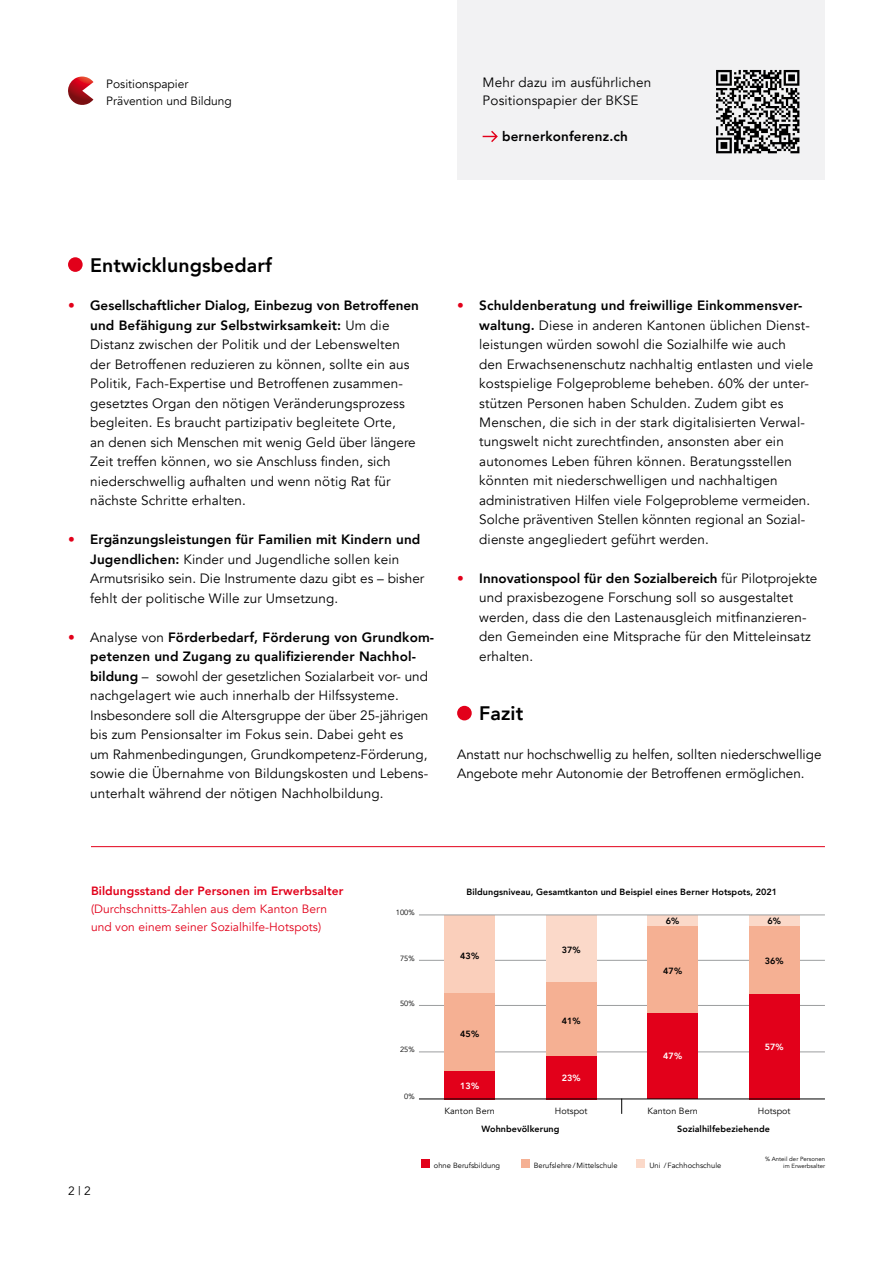
<style>
.page{position:relative;width:893px;height:1263px;background:#fff}
.page>*{position:absolute;margin:0;border:0;box-sizing:border-box;transform-origin:0 0}
.t1{font:800 19.5px "Avenir";letter-spacing:.005em;color:#000}
.t2{font:13.5px/19.5px "Avenir";letter-spacing:.01em;color:#000}
.t3{font:800 13.5px "Avenir";letter-spacing:.01em;color:#000}
.t4{font:12px/18px "Avenir";letter-spacing:.005em;color:#e2001a}
.t5{font:12px/16.5px "Avenir";color:#000}
.t6{font:800 12px "Avenir";letter-spacing:.005em;color:#e2001a}
.t7{font:800 9px "Avenir";letter-spacing:.005em;color:#000}
.t8{font:9px "Avenir";letter-spacing:.005em;color:#000}
.t9{font:800 9px "Avenir";letter-spacing:.005em;color:#fff}
.t10{font:7.5px "Avenir";letter-spacing:.005em;color:#000}
.t11{font:6px/7.5px "Avenir";letter-spacing:.005em;color:#000;text-align:right}
.s1{color:#e2001a}
.s2{font-weight:800}
</style>
<div class="page">
<div style="left:68px;top:257px;width:15px;height:15px;background:#e2001a;border-radius:50%"></div>
<div style="left:457px;top:706px;width:15px;height:14px;background:#e2001a;border-radius:50%"></div>
<svg style="left:68px;top:77px;width:25px;height:28px"></svg>
<hr style="left:91px;top:846px;width:734px;height:1px;background:#e2001a">
<div style="left:457px;top:0;width:368px;height:179px;background:#f2f2f3"></div>
<svg style="left:716px;top:70px;width:83px;height:83px"></svg>
<svg style="left:483px;top:131px;width:15px;height:11px"></svg>
<div style="left:521px;top:1160px;width:8px;height:8px;background:#f5b093"></div>
<div style="left:637px;top:1160px;width:8px;height:8px;background:#fbd9c9"></div>
<div style="left:421px;top:1160px;width:9px;height:8px;background:#e2001a"></div>
<hr style="left:419px;top:1052px;width:406px;height:1px;background:#9c9e9f">
<hr style="left:419px;top:1005px;width:406px;height:1px;background:#9c9e9f">
<hr style="left:419px;top:960px;width:406px;height:1px;background:#9c9e9f">
<div style="left:444px;top:1071px;width:51px;height:28px;background:#e2001a"></div>
<div style="left:546px;top:1056px;width:51px;height:43px;background:#e2001a"></div>
<div style="left:647px;top:1012px;width:51px;height:87px;background:#e2001a"></div>
<div style="left:749px;top:994px;width:51px;height:105px;background:#e2001a"></div>
<div style="left:444px;top:915px;width:51px;height:78px;background:#facfbb"></div>
<div style="left:546px;top:915px;width:51px;height:67px;background:#fbd9c9"></div>
<div style="left:546px;top:982px;width:51px;height:74px;background:#f5b093"></div>
<div style="left:647px;top:915px;width:51px;height:11px;background:#fbd9c9"></div>
<div style="left:749px;top:915px;width:51px;height:11px;background:#fbd9c9"></div>
<svg style="left:621px;top:1099px;width:1px;height:15px"></svg>
<div style="left:444px;top:993px;width:51px;height:78px;background:#f5b093"></div>
<hr style="left:419px;top:915px;width:406px;height:1px;background:#9c9e9f">
<div style="left:647px;top:926px;width:51px;height:86px;background:#f5b093"></div>
<div style="left:749px;top:926px;width:51px;height:68px;background:#f5b093"></div>
<hr style="left:419px;top:1098px;width:406px;height:1px;background:#000">
<p class="t5" style="left:106px;top:76px;width:127px">Positionspapier<br>Prävention und Bildung</p>
<p class="t2" style="left:483px;top:73px;width:170px;line-height:18px">Mehr dazu im ausführlichen<br>Positionspapier der BKSE</p>
<p class="t3" style="left:502px;top:125px;width:127px">bernerkonferenz.ch</p>
<h1 class="t1" style="left:90px;top:250px;width:183px">Entwicklungsbedarf</h1>
<p class="t2" style="left:90px;top:296px;width:330px;text-indent:-22px"><span class="s1">•</span> <span class="s2">Gesellschaftlicher Dialog, Einbezug von Betroffenen und Befähigung zur Selbstwirksamkeit:</span> Um die Distanz zwischen der Politik und der Lebenswelten der Betroffenen reduzieren zu können, sollte ein aus Politik, Fach-Expertise und Betroffenen zusammen&shy;gesetztes Organ den nötigen Veränderungsprozess begleiten. Es braucht partizipativ begleitete Orte,<br>an denen sich Menschen mit wenig Geld über längere Zeit treffen können, wo sie Anschluss finden, sich niederschwellig aufhalten und wenn nötig Rat für nächste Schritte erhalten.</p>
<p class="t2" style="left:90px;top:530px;width:336px;text-indent:-22px"><span class="s1">•</span> <span class="s2">Ergänzungsleistungen für Familien mit Kindern und Jugendlichen:</span> Kinder und Jugendliche sollen kein Armutsrisiko sein. Die Instrumente dazu gibt es – bisher fehlt der politische Wille zur Umsetzung.</p>
<p class="t2" style="left:90px;top:627px;width:346px;text-indent:-22px"><span class="s1">•</span> Analyse von <span class="s2">Förderbedarf, Förderung von Grundkom&shy;petenzen und Zugang zu qualifizierender Nachhol&shy;bildung</span> – sowohl der gesetzlichen Sozialarbeit vor- und nachgelagert wie auch innerhalb der Hilfssysteme.<br>Insbesondere soll die Altersgruppe der über 25-jährigen bis zum Pensionsalter im Fokus sein. Dabei geht es<br>um Rahmenbedingungen, Grundkompetenz-Förderung, sowie die Übernahme von Bildungskosten und Lebens&shy;unterhalt während der nötigen Nachholbildung.</p>
<p class="t2" style="left:479px;top:296px;width:335px;text-indent:-22px"><span class="s1">•</span> <span class="s2">Schuldenberatung und freiwillige Einkommensver&shy;waltung.</span> Diese in anderen Kantonen üblichen Dienst&shy;leistungen würden sowohl die Sozialhilfe wie auch<br>den Erwachsenenschutz nachhaltig entlasten und viele kostspielige Folgeprobleme beheben. 60% der unter&shy;stützen Personen haben Schulden. Zudem gibt es Menschen, die sich in der stark digitalisierten Verwal&shy;tungswelt nicht zurechtfinden, ansonsten aber ein autonomes Leben führen können. Beratungsstellen könnten mit niederschwelligen und nachhaltigen administrativen Hilfen viele Folgeprobleme vermeiden.<br>Solche präventiven Stellen könnten regional an Sozial&shy;dienste angegliedert geführt werden.</p>
<p class="t2" style="left:479px;top:569px;width:340px;text-indent:-22px"><span class="s1">•</span> <span class="s2">Innovationspool für den Sozialbereich</span> für Pilotprojekte und praxisbezogene Forschung soll so ausgestaltet werden, dass die den Lastenausgleich mitfinanzieren&shy;den Gemeinden eine Mitsprache für den Mitteleinsatz erhalten.</p>
<h1 class="t1" style="left:479px;top:698px;width:46px">Fazit</h1>
<p class="t2" style="left:457px;top:744px;width:366px">Anstatt nur hochschwellig zu helfen, sollten niederschwellige<br>Angebote mehr Autonomie der Betroffenen ermöglichen.</p>
<p class="t6" style="left:91px;top:882px;width:254px">Bildungsstand der Personen im Erwerbsalter</p>
<p class="t4" style="left:91px;top:900px;width:238px">(Durchschnitts-Zahlen aus dem Kanton Bern und von einem seiner Sozialhilfe-Hotspots)</p>
<p class="t5" style="left:68px;top:1183px;width:24px">2 | 2</p>
<p class="t7" style="left:467px;top:885px;width:312px">Bildungsniveau, Gesamtkanton und Beispiel eines Berner Hotspots, 2021</p>
<p class="t10" style="left:396px;top:908px;width:20px">100%</p>
<p class="t10" style="left:400px;top:953px;width:16px">75%</p>
<p class="t7" style="left:460px;top:949px;width:20px">43%</p>
<p class="t10" style="left:400px;top:999px;width:16px">50%</p>
<p class="t10" style="left:400px;top:1045px;width:16px">25%</p>
<p class="t10" style="left:404px;top:1092px;width:12px">0%</p>
<p class="t7" style="left:460px;top:1026px;width:20px">45%</p>
<p class="t9" style="left:460px;top:1078px;width:20px">13%</p>
<p class="t7" style="left:562px;top:943px;width:20px">37%</p>
<p class="t7" style="left:562px;top:1014px;width:20px">41%</p>
<p class="t9" style="left:562px;top:1071px;width:20px">23%</p>
<p class="t7" style="left:666px;top:914px;width:15px">6%</p>
<p class="t7" style="left:767px;top:914px;width:15px">6%</p>
<p class="t7" style="left:663px;top:964px;width:20px">47%</p>
<p class="t9" style="left:663px;top:1049px;width:20px">47%</p>
<p class="t7" style="left:765px;top:954px;width:20px">36%</p>
<p class="t9" style="left:765px;top:1040px;width:20px">57%</p>
<p class="t8" style="left:444px;top:1105px;width:52px">Kanton Bern</p>
<p class="t8" style="left:555px;top:1105px;width:34px">Hotspot</p>
<p class="t8" style="left:647px;top:1105px;width:52px">Kanton Bern</p>
<p class="t8" style="left:758px;top:1105px;width:34px">Hotspot</p>
<p class="t7" style="left:481px;top:1122px;width:79px">Wohnbevölkerung</p>
<p class="t7" style="left:677px;top:1122px;width:94px">Sozialhilfebeziehende</p>
<p class="t10" style="left:434px;top:1161px;width:68px">ohne Berufsbildung</p>
<p class="t10" style="left:534px;top:1161px;width:85px">Berufslehre/Mittelschule</p>
<p class="t10" style="left:649px;top:1161px;width:73px">Uni /Fachhochschule</p>
<p class="t11" style="left:765px;top:1155px;width:62px">% Anteil der Personen im Erwerbsalter</p>
</div>
